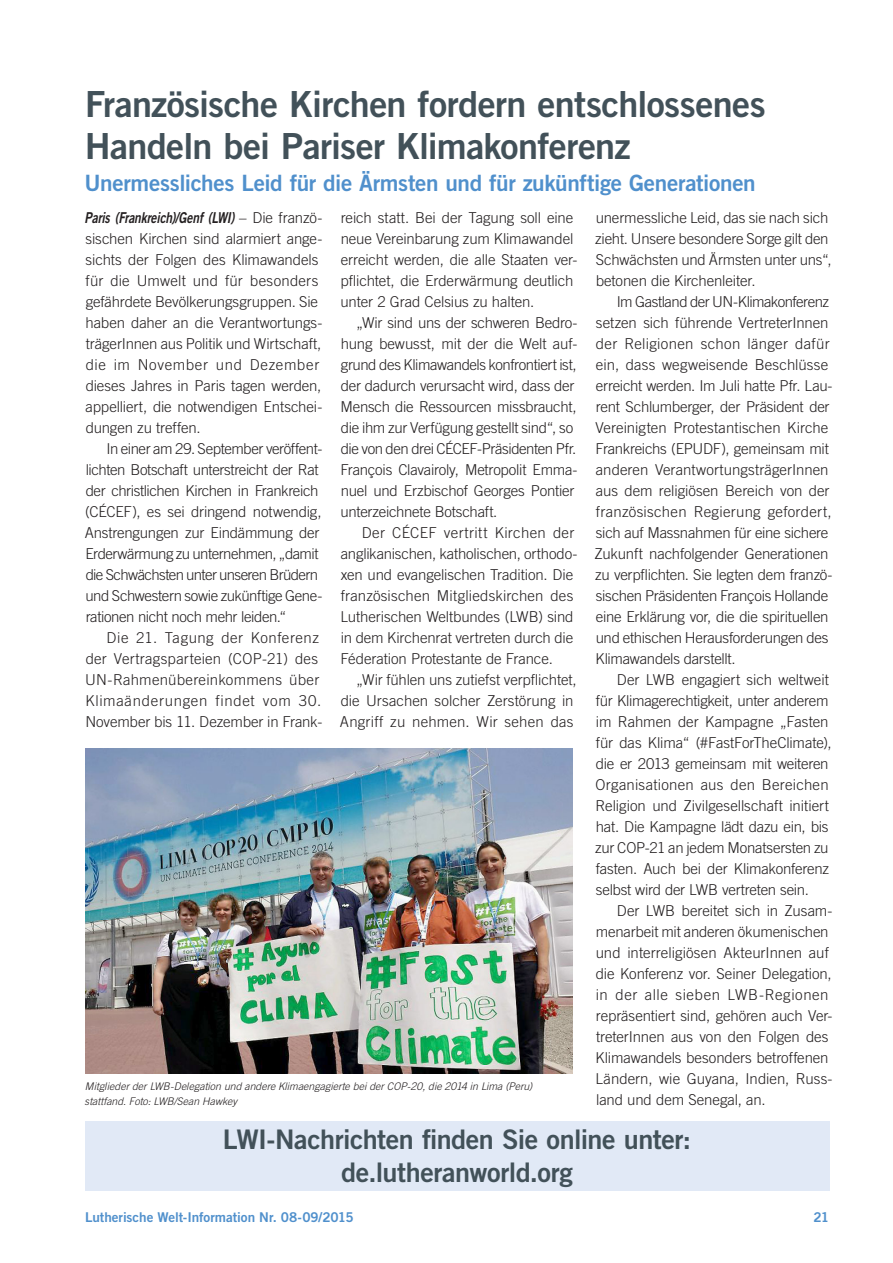
<style>
.page{position:relative;width:893px;height:1263px;background:#fff}
.page>*{position:absolute;margin:0;border:0;box-sizing:border-box;transform-origin:0 0}
.Heading_1{font:36px/42px "Trade Gothic LT Std Bd 2";letter-spacing:-.02em;color:#425159}
.Heading_1_alt{font:27px/33px "Trade Gothic LT Std Bd 2";letter-spacing:-.015em;color:#425159;text-align:center}
.Heading_2{font:22.5px "Trade Gothic LT Std Bd 2";letter-spacing:-.015em;color:#5090cc}
.Normal_first_byline{font:300 15px/21px "Trade Gothic LT Std";letter-spacing:-.01em;color:#231f20}
.Normal_first_byline-2{font:300 15px/21px "Trade Gothic LT Std";letter-spacing:-.03em;color:#231f20}
.Normal_first_byline-3{font:300 15px/21px "Trade Gothic LT Std";letter-spacing:.02em;color:#231f20}
.t1{font:13.5px "Trade Gothic LT Std Bd 2";letter-spacing:-.005em;color:#5090cc}
.Captions{font:italic 300 10.5px/15px "Trade Gothic LT Std";letter-spacing:.005em;color:#231f20}
.s1{font-family:"Trade Gothic LT Std Bd 2 Obl";font-weight:400}
</style>
<div class="page">
<img style="left:85px;top:748px;width:488px;height:326px">
<div style="left:85px;top:1121px;width:744px;height:70px;background:#e1e9f6"></div>
<p class="Heading_1" style="left:85px;top:83px;width:682px">Französische Kirchen fordern entschlossenes<br>Handeln bei Pariser Klimakonferenz</p>
<p class="Heading_2" style="left:85px;top:169px;width:673px">Unermessliches Leid für die Ärmsten und für zukünftige Generationen</p>
<p class="Normal_first_byline" style="left:85px;top:207px;width:239px"><span class="s1">Paris (Frankreich)/Genf (LWI)</span> – Die franzö&shy;sischen Kirchen sind alarmiert ange&shy;sichts der Folgen des Klimawandels für die Umwelt und für besonders gefährdete Bevölkerungsgruppen. Sie haben daher an die Verantwortungs&shy;trägerInnen aus Politik und Wirtschaft, die im November und Dezember dieses Jahres in Paris tagen werden, appelliert, die notwendigen Entschei&shy;dungen zu treffen.</p>
<p class="Normal_first_byline-2" style="left:85px;top:438px;width:239px;text-indent:22px">In einer am 29. September veröffent&shy;lichten Botschaft unterstreicht der Rat der christlichen Kirchen in Frankreich (CÉCEF), es sei dringend notwendig, Anstrengungen zur Eindämmung der Erderwärmung zu unternehmen, „damit die Schwächsten unter unseren Brüdern und Schwestern sowie zukünftige Gene&shy;rationen nicht noch mehr leiden.“</p>
<p class="Normal_first_byline-3" style="left:85px;top:627px;width:239px;text-indent:21px">Die 21. Tagung der Konferenz der Vertragsparteien (COP-21) des<br>UN-Rahmenübereinkommens über<br>Klimaänderungen findet vom 30.<br>November bis 11. Dezember in Frank-</p>
<p class="Normal_first_byline" style="left:341px;top:207px;width:238px">reich statt. Bei der Tagung soll eine neue Vereinbarung zum Klimawandel erreicht werden, die alle Staaten ver&shy;pflichtet, die Erderwärmung deutlich unter 2 Grad Celsius zu halten.</p>
<p class="Normal_first_byline" style="left:340px;top:312px;width:238px;text-indent:16px">„Wir sind uns der schweren Bedro&shy;hung bewusst, mit der die Welt auf&shy;grund des Klimawandels konfrontiert ist, der dadurch verursacht wird, dass der Mensch die Ressourcen missbraucht, die ihm zur Verfügung gestellt sind“, so die von den drei CÉCEF-Präsidenten Pfr.<br>François Clavairoly, Metropolit Emma&shy;nuel und Erzbischof Georges Pontier unterzeichnete Botschaft.</p>
<p class="Normal_first_byline" style="left:340px;top:522px;width:238px;text-indent:21px">Der CÉCEF vertritt Kirchen der anglikanischen, katholischen, orthodo&shy;xen und evangelischen Tradition. Die französischen Mitgliedskirchen des Lutherischen Weltbundes (LWB) sind in dem Kirchenrat vertreten durch die Féderation Protestante de France.</p>
<p class="Normal_first_byline" style="left:340px;top:669px;width:238px;text-indent:16px">„Wir fühlen uns zutiefst verpflichtet, die Ursachen solcher Zerstörung in<br>Angriff zu nehmen. Wir sehen das</p>
<p class="Normal_first_byline" style="left:595px;top:207px;width:238px">unermessliche Leid, das sie nach sich zieht. Unsere besondere Sorge gilt den Schwächsten und Ärmsten unter uns“, betonen die Kirchenleiter.</p>
<p class="Normal_first_byline" style="left:594px;top:291px;width:240px;text-indent:22px">Im Gastland der UN-Klimakonferenz setzen sich führende VertreterInnen der Religionen schon länger dafür ein, dass wegweisende Beschlüsse erreicht werden. Im Juli hatte Pfr. Lau&shy;rent Schlumberger, der Präsident der Vereinigten Protestantischen Kirche Frankreichs (EPUDF), gemeinsam mit anderen VerantwortungsträgerInnen aus dem religiösen Bereich von der französischen Regierung gefordert, sich auf Massnahmen für eine sichere Zukunft nachfolgender Generationen zu verpflichten. Sie legten dem franzö&shy;sischen Präsidenten François Hollande eine Erklärung vor, die die spirituellen und ethischen Herausforderungen des Klimawandels darstellt.</p>
<p class="Normal_first_byline" style="left:595px;top:669px;width:238px;text-indent:22px">Der LWB engagiert sich weltweit für Klimagerechtigkeit, unter anderem im Rahmen der Kampagne „Fasten für das Klima“ (#FastForTheClimate), die er 2013 gemeinsam mit weiteren Organisationen aus den Bereichen Religion und Zivilgesellschaft initiert hat. Die Kampagne lädt dazu ein, bis zur COP-21 an jedem Monatsersten zu fasten. Auch bei der Klimakonferenz selbst wird der LWB vertreten sein.</p>
<p class="Normal_first_byline" style="left:596px;top:900px;width:238px;text-indent:21px">Der LWB bereitet sich in Zusam&shy;menarbeit mit anderen ökumenischen und interreligiösen AkteurInnen auf die Konferenz vor. Seiner Delegation, in der alle sieben LWB-Regionen repräsentiert sind, gehören auch Ver&shy;treterInnen aus von den Folgen des Klimawandels besonders betroffenen Ländern, wie Guyana, Indien, Russ&shy;land und dem Senegal, an.</p>
<p class="Captions" style="left:85px;top:1079px;width:449px">Mitglieder der LWB-Delegation und andere Klimaengagierte bei der COP-20, die 2014 in Lima (Peru) stattfand. Foto: LWB/Sean Hawkey</p>
<p class="Heading_1_alt" style="left:223px;top:1123px;width:470px">LWI-Nachrichten finden Sie online unter: de.lutheranworld.org</p>
<p class="t1" style="left:85px;top:1208px;width:270px">Lutherische Welt-Information Nr. 08-09/2015</p>
<p class="t1" style="left:813px;top:1208px;width:17px">21</p>
</div>
